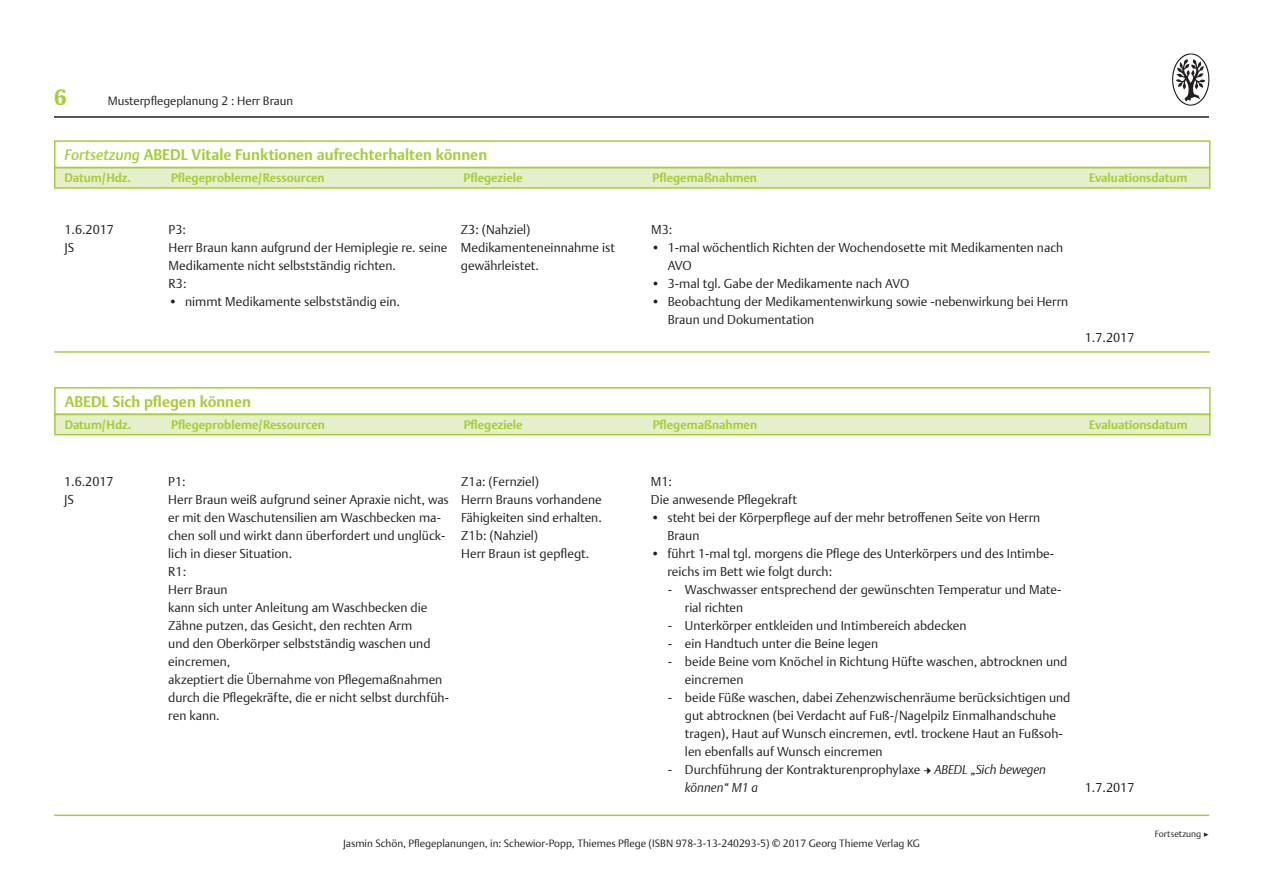
<style>
.page{position:relative;width:1263px;height:893px;background:#fff}
.page>*{position:absolute;margin:0;border:0;box-sizing:border-box;transform-origin:0 0}
.t1{font:700 21px "Thieme Gulliver 2011";color:#a6ce39}
.t2{font:700 15px "Thieme Argo 2011";color:#a6ce39}
.t3{font:300 12.75px/18px "Thieme Argo 2011";color:#231f20}
.t4{font:700 12px "Thieme Argo 2011";color:#a6ce39}
.t5{font:300 12px "Thieme Argo 2011";color:#231f20}
.t6{font:300 10.5px "Thieme Argo 2011";color:#231f20}
.t7{font:300 9px "Thieme Argo 2011";color:#231f20}
.s1{font-weight:500;font-style:italic}
.s2{font-family:"Minion Pro";font-weight:400}
.s3{font-style:italic}
.s4{font-family:"Thieme Gulliver 2011";font-weight:400}
</style>
<div class="page">
<hr style="left:54px;top:116px;width:1155px;height:2px;background:#231f20">
<img style="left:1172px;top:53px;width:38px;height:53px">
<hr style="left:54px;top:814px;width:1155px;height:2px;background:#a6ce39">
<div style="left:54px;top:140px;width:1156px;height:28px;border:2px solid #a6ce39"></div>
<div style="left:54px;top:167px;width:1156px;height:22px;background:#e5efcb;border:2px solid #a6ce39"></div>
<hr style="left:54px;top:351px;width:1156px;height:2px;background:#a6ce39">
<div style="left:54px;top:387px;width:1156px;height:28px;border:2px solid #a6ce39"></div>
<div style="left:54px;top:414px;width:1156px;height:21px;background:#e5efcb;border:2px solid #a6ce39"></div>
<h1 class="t1" style="left:54px;top:80px;width:14px">6</h1>
<p class="t5" style="left:108px;top:93px;width:187px">Musterpflegeplanung 2 : Herr Braun</p>
<p class="t2" style="left:65px;top:145px;width:424px"><span class="s1">Fortsetzung</span> ABEDL Vitale Funktionen aufrechterhalten können</p>
<p class="t4" style="left:65px;top:170px;width:68px">Datum/Hdz.</p>
<p class="t4" style="left:171px;top:170px;width:155px">Pflegeprobleme/Ressourcen</p>
<p class="t4" style="left:464px;top:170px;width:60px">Pflegeziele</p>
<p class="t4" style="left:653px;top:170px;width:106px">Pflegemaßnahmen</p>
<p class="t4" style="left:1089px;top:170px;width:100px">Evaluationsdatum</p>
<p class="t3" style="left:64px;top:220px;width:51px">1.6.2017<br>JS</p>
<p class="t3" style="left:169px;top:220px;width:280px">P3:<br>Herr Braun kann aufgrund der Hemiplegie re. seine<br>Medikamente nicht selbstständig richten.<br>R3:</p>
<p class="t3" style="left:169px;top:292px;width:233px">• nimmt Medikamente selbstständig ein.</p>
<p class="t3" style="left:461px;top:220px;width:156px">Z3: (Nahziel)<br>Medikamenteneinnahme ist gewährleistet.</p>
<p class="t3" style="left:651px;top:220px;width:23px">M3:</p>
<p class="t3" style="left:668px;top:238px;width:397px;text-indent:-16px">• 1-mal wöchentlich Richten der Wochendosette mit Medikamenten nach<br>AVO</p>
<p class="t3" style="left:651px;top:274px;width:259px">• 3-mal tgl. Gabe der Medikamente nach AVO</p>
<p class="t3" style="left:668px;top:292px;width:402px;text-indent:-16px">• Beobachtung der Medikamentenwirkung sowie -nebenwirkung bei Herrn<br>Braun und Dokumentation</p>
<p class="t3" style="left:1085px;top:328px;width:51px">1.7.2017</p>
<p class="t2" style="left:65px;top:391px;width:188px">ABEDL Sich pflegen können</p>
<p class="t4" style="left:65px;top:417px;width:68px">Datum/Hdz.</p>
<p class="t4" style="left:171px;top:417px;width:155px">Pflegeprobleme/Ressourcen</p>
<p class="t4" style="left:464px;top:417px;width:60px">Pflegeziele</p>
<p class="t4" style="left:653px;top:417px;width:106px">Pflegemaßnahmen</p>
<p class="t4" style="left:1089px;top:417px;width:100px">Evaluationsdatum</p>
<p class="t3" style="left:64px;top:472px;width:51px">1.6.2017<br>JS</p>
<p class="t3" style="left:168px;top:472px;width:282px">P1:<br>Herr Braun weiß aufgrund seiner Apraxie nicht, was er mit den Waschutensilien am Waschbecken ma&shy;chen soll und wirkt dann überfordert und unglück&shy;lich in dieser Situation.<br>R1:<br>Herr Braun<br>kann sich unter Anleitung am Waschbecken die<br>Zähne putzen, das Gesicht, den rechten Arm<br>und den Oberkörper selbstständig waschen und eincremen,<br>akzeptiert die Übernahme von Pflegemaßnahmen durch die Pflegekräfte, die er nicht selbst durchfüh&shy;ren kann.</p>
<p class="t3" style="left:461px;top:472px;width:142px">Z1a: (Fernziel)<br>Herrn Brauns vorhandene<br>Fähigkeiten sind erhalten.<br>Z1b: (Nahziel)<br>Herr Braun ist gepflegt.</p>
<p class="t3" style="left:651px;top:472px;width:148px">M1:<br>Die anwesende Pflegekraft</p>
<p class="t3" style="left:667px;top:508px;width:374px;text-indent:-16px">• steht bei der Körperpflege auf der mehr betroffenen Seite von Herrn<br>Braun</p>
<p class="t3" style="left:667px;top:544px;width:388px;text-indent:-16px">• führt 1-mal tgl. morgens die Pflege des Unterkörpers und des Intimbe&shy;reichs im Bett wie folgt durch:</p>
<p class="t3" style="left:685px;top:580px;width:378px;text-indent:-17px">- Waschwasser entsprechend der gewünschten Temperatur und Mate&shy;rial richten</p>
<p class="t3" style="left:668px;top:616px;width:300px">- Unterkörper entkleiden und Intimbereich abdecken</p>
<p class="t3" style="left:668px;top:634px;width:212px">- ein Handtuch unter die Beine legen</p>
<p class="t3" style="left:685px;top:652px;width:384px;text-indent:-17px">- beide Beine vom Knöchel in Richtung Hüfte waschen, abtrocknen und eincremen</p>
<p class="t3" style="left:685px;top:688px;width:387px;text-indent:-17px">- beide Füße waschen, dabei Zehenzwischenräume berücksichtigen und gut abtrocknen (bei Verdacht auf Fuß-/Nagelpilz Einmalhandschuhe tragen), Haut auf Wunsch eincremen, evtl. trockene Haut an Fußsoh&shy;len ebenfalls auf Wunsch eincremen</p>
<p class="t3" style="left:685px;top:760px;width:363px;text-indent:-17px">- Durchführung der Kontrakturenprophylaxe <span class="s2">→</span> <span class="s3">ABEDL „Sich bewegen können“ M1 a</span></p>
<p class="t3" style="left:1085px;top:778px;width:51px">1.7.2017</p>
<p class="t6" style="left:343px;top:837px;width:578px">Jasmin Schön, Pflegeplanungen, in: Schewior-Popp, Thiemes Pflege (ISBN 978-3-13-240293-5) <span class="s4">©</span> 2017 Georg Thieme Verlag KG</p>
<p class="t7" style="left:1155px;top:828px;width:56px">Fortsetzung <span class="s2">▶</span></p>
</div>
